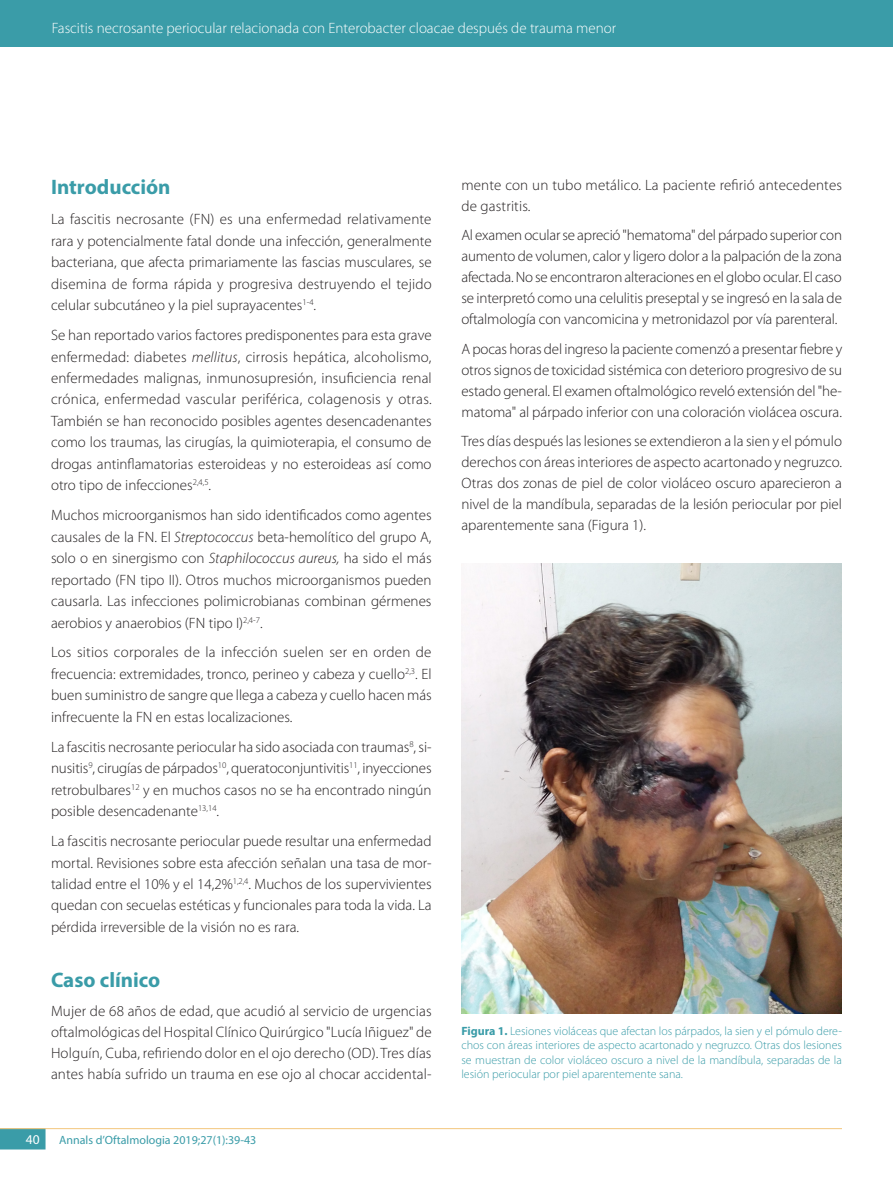
<style>
.page{position:relative;width:893px;height:1191px;background:#fff}
.page>*{position:absolute;margin:0;border:0;box-sizing:border-box;transform-origin:0 0}
.Subtítulo_1{font:700 21px "Myriad Pro";color:#3a9ca8}
.C__de_texto{font:300 15px/21.5px "Myriad Pro";color:#231f20;text-align:justify}
.t1{font:300 15px "Myriad Pro";color:#fff}
.t2{font:13.5px "Myriad Pro";color:#fff}
.titol_figuras{font:300 12px/14.4px "Myriad Pro";color:#3a9ca8;text-align:justify}
.t3{font:12px "Myriad Pro";color:#3a9ca8}
.s1{font-style:italic}
.s2{font-weight:700}
</style>
<div class="page">
<svg style="left:0;top:1129px;width:46px;height:20px"></svg>
<hr style="left:0;top:1128px;width:842px;height:1px;background:#f3c67c">
<div style="left:0;top:0;width:893px;height:47px;background:#3a9ca8"></div>
<img style="left:461px;top:563px;width:380px;height:451px">
<p class="t1" style="left:52px;top:19px;width:566px">Fascitis necrosante periocular relacionada con Enterobacter cloacae después de trauma menor</p>
<p class="Subtítulo_1" style="left:51px;top:174px;width:121px">Introducción</p>
<p class="C__de_texto" style="left:51px;top:208px;width:382px">La fascitis necrosante (FN) es una enfermedad relativamente rara y potencialmente fatal donde una infección, generalmente bacteriana, que afecta primariamente las fascias musculares, se disemina de forma rápida y progresiva destruyendo el tejido celular subcutáneo y la piel suprayacentes<sup>1-4</sup>.</p>
<p class="C__de_texto" style="left:51px;top:324px;width:382px">Se han reportado varios factores predisponentes para esta grave enfermedad: diabetes <span class="s1">mellitus</span>, cirrosis hepática, alcoholismo, enfermedades malignas, inmunosupresión, insuficiencia renal crónica, enfermedad vascular periférica, colagenosis y otras.<br>También se han reconocido posibles agentes desencadenantes como los traumas, las cirugías, la quimioterapia, el consumo de drogas antinflamatorias esteroideas y no esteroideas así como otro tipo de infecciones<sup>2,4,5</sup>.</p>
<p class="C__de_texto" style="left:51px;top:504px;width:382px">Muchos microorganismos han sido identificados como agentes causales de la FN. El <span class="s1">Streptococcus</span> beta-hemolítico del grupo A, solo o en sinergismo con <span class="s1">Staphilococcus aureus,</span> ha sido el más reportado (FN tipo II). Otros muchos microorganismos pueden causarla. Las infecciones polimicrobianas combinan gérmenes aerobios y anaerobios (FN tipo I)<sup>2,4-7</sup>.</p>
<p class="C__de_texto" style="left:51px;top:641px;width:382px">Los sitios corporales de la infección suelen ser en orden de frecuencia: extremidades, tronco, perineo y cabeza y cuello<sup>2,3</sup>. El buen suministro de sangre que llega a cabeza y cuello hacen más infrecuente la FN en estas localizaciones.</p>
<p class="C__de_texto" style="left:51px;top:736px;width:382px">La fascitis necrosante periocular ha sido asociada con traumas<sup>8</sup>, si&shy;nusitis<sup>9</sup>, cirugías de párpados<sup>10</sup>, queratoconjuntivitis<sup>11</sup>, inyecciones retrobulbares<sup>12</sup> y en muchos casos no se ha encontrado ningún posible desencadenante<sup>13,14</sup>.</p>
<p class="C__de_texto" style="left:51px;top:830px;width:382px">La fascitis necrosante periocular puede resultar una enfermedad mortal. Revisiones sobre esta afección señalan una tasa de mor&shy;talidad entre el 10% y el 14,2%<sup>1,2,4</sup>. Muchos de los supervivientes quedan con secuelas estéticas y funcionales para toda la vida. La pérdida irreversible de la visión no es rara.</p>
<p class="Subtítulo_1" style="left:51px;top:966px;width:111px">Caso clínico</p>
<p class="C__de_texto" style="left:51px;top:1000px;width:382px;line-height:21px">Mujer de 68 años de edad, que acudió al servicio de urgencias oftalmológicas del Hospital Clínico Quirúrgico "Lucía Iñiguez" de Holguín, Cuba, refiriendo dolor en el ojo derecho (OD). Tres días antes había sufrido un trauma en ese ojo al chocar accidental-</p>
<p class="t2" style="left:26px;top:1130px;width:15px">40</p>
<p class="t3" style="left:59px;top:1132px;width:199px">Annals d’Oftalmologia 2019;27(1):39-43</p>
<p class="C__de_texto" style="left:461px;top:174px;width:382px;line-height:21px">mente con un tubo metálico. La paciente refirió antecedentes de gastritis.</p>
<p class="C__de_texto" style="left:461px;top:225px;width:382px;line-height:21px">Al examen ocular se apreció "hematoma" del párpado superior con aumento de volumen, calor y ligero dolor a la palpación de la zona afectada. No se encontraron alteraciones en el globo ocular. El caso se interpretó como una celulitis preseptal y se ingresó en la sala de oftalmología con vancomicina y metronidazol por vía parenteral.</p>
<p class="C__de_texto" style="left:461px;top:338px;width:382px;line-height:21px">A pocas horas del ingreso la paciente comenzó a presentar fiebre y otros signos de toxicidad sistémica con deterioro progresivo de su estado general. El examen oftalmológico reveló extensión del "he&shy;matoma" al párpado inferior con una coloración violácea oscura.</p>
<p class="C__de_texto" style="left:461px;top:431px;width:382px;line-height:21px">Tres días después las lesiones se extendieron a la sien y el pómulo derechos con áreas interiores de aspecto acartonado y negruzco.<br>Otras dos zonas de piel de color violáceo oscuro aparecieron a nivel de la mandíbula, separadas de la lesión periocular por piel aparentemente sana (Figura 1).</p>
<p class="titol_figuras" style="left:461px;top:1023px;width:382px"><span class="s2">Figura 1.</span> Lesiones violáceas que afectan los párpados, la sien y el pómulo dere&shy;chos con áreas interiores de aspecto acartonado y negruzco. Otras dos lesiones se muestran de color violáceo oscuro a nivel de la mandíbula, separadas de la lesión periocular por piel aparentemente sana.</p>
</div>
